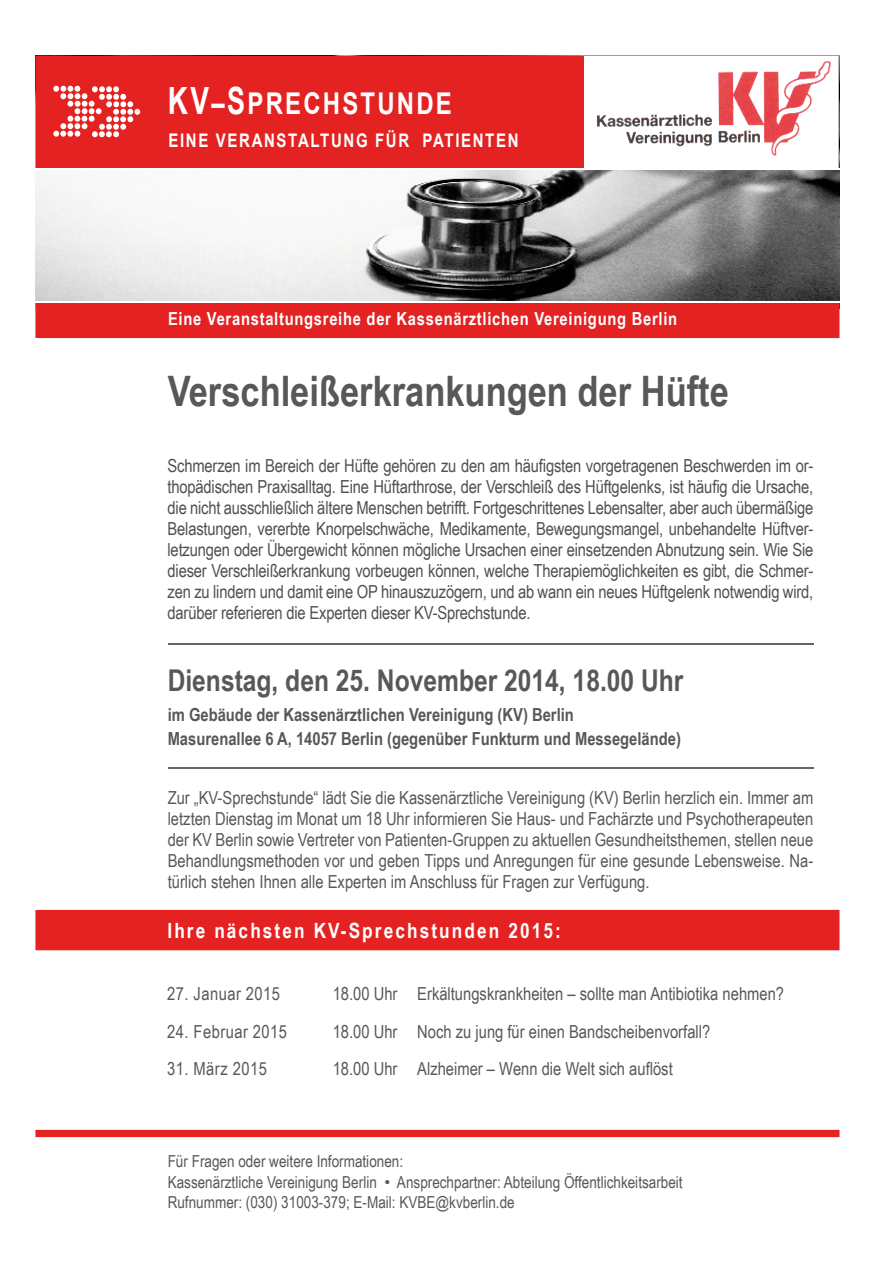
<style>
.page{position:relative;width:893px;height:1263px;background:#fff}
.page>*{position:absolute;margin:0;border:0;box-sizing:border-box;transform-origin:0 0}
.t1{font:700 42px "Arial Narrow";color:#58585a}
.t2{font:700 30px "Arial Narrow";color:#58585a}
.t3{font:700 30px "Arial";letter-spacing:.09em;color:#fff;scale:.8 1}
.t4{font:700 21px "Arial Narrow";letter-spacing:.1em;color:#fff}
.t5{font:700 18.75px "Arial";letter-spacing:.11em;color:#fff;scale:.8 1}
.t6{font:18px/21px "Arial Narrow";letter-spacing:-.01em;color:#505053;text-align:justify}
.t7{font:18px/21px "Arial Narrow";color:#58585a;text-align:justify}
.t8{font:700 18px/24px "Arial Narrow";color:#58585a}
.t9{font:700 18px "Arial Narrow";letter-spacing:.04em;color:#fff}
.t10{font:18px "Arial Narrow";letter-spacing:.025em;color:#58585a}
.t11{font:16.5px/20.2px "Arial Narrow";color:#58585a}
.s1{font-size:37.5px}
.s2{font-family:"Arial"}
</style>
<div class="page">
<img style="left:36px;top:170px;width:803px;height:131px">
<svg style="left:583px;top:56px;width:256px;height:112px"></svg>
<div style="left:35px;top:910px;width:804px;height:40px;background:#e42222"></div>
<div style="left:35px;top:1130px;width:804px;height:7px;background:#e42222"></div>
<div style="left:35px;top:56px;width:548px;height:112px;background:#e42222"></div>
<div style="left:35px;top:303px;width:804px;height:35px;background:#e42222"></div>
<svg style="left:53px;top:86px;width:87px;height:51px"></svg>
<hr style="left:168px;top:643px;width:645px;height:2px;background:#646567">
<hr style="left:168px;top:768px;width:645px;height:1px;background:#646567">
<h2 class="t3" style="left:168px;top:86px;width:356px"><span class="s1">KV</span>–<span class="s1">S</span>PRECHSTUNDE</h2>
<p class="t5" style="left:168px;top:130px;width:439px">EINE VERANSTALTUNG FÜR PATIENTEN</p>
<p class="t9" style="left:168px;top:312px;width:510px">Eine Veranstaltungsreihe der Kassenärztlichen Vereinigung Berlin</p>
<h1 class="t1" style="left:168px;top:376px;width:562px">Verschleißerkrankungen der Hüfte</h1>
<p class="t6" style="left:167px;top:457px;width:647px">Schmerzen im Bereich der Hüfte gehören zu den am häufigsten vorgetragenen Beschwerden im or&shy;thopädischen Praxisalltag. Eine Hüftarthrose, der Verschleiß des Hüftgelenks, ist häufig die Ursache, die nicht ausschließlich ältere Menschen betrifft. Fortgeschrittenes Lebensalter, aber auch übermäßige Belastungen, vererbte Knorpelschwäche, Medikamente, Bewegungsmangel, unbehandelte Hüftver&shy;letzungen oder Übergewicht können mögliche Ursachen einer einsetzenden Abnutzung sein. Wie Sie dieser Verschleißerkrankung vorbeugen können, welche Therapiemöglichkeiten es gibt, die Schmer&shy;zen zu lindern und damit eine OP hinauszuzögern, und ab wann ein neues Hüftgelenk notwendig wird, darüber referieren die Experten dieser KV-Sprechstunde.</p>
<h2 class="t2" style="left:168px;top:669px;width:517px">Dienstag, den 25. November 2014, 18.00 Uhr</h2>
<p class="t8" style="left:168px;top:704px;width:514px">im Gebäude der Kassenärztlichen Vereinigung (KV) Berlin<br>Masurenallee 6 A, 14057 Berlin (gegenüber Funkturm und Messegelände)</p>
<p class="t7" style="left:168px;top:789px;width:647px">Zur „KV-Sprechstunde“ lädt Sie die Kassenärztliche Vereinigung (KV) Berlin herzlich ein. Immer am letzten Dienstag im Monat um 18 Uhr informieren Sie Haus- und Fachärzte und Psychotherapeuten der KV Berlin sowie Vertreter von Patienten-Gruppen zu aktuellen Gesundheitsthemen, stellen neue Behandlungsmethoden vor und geben Tipps und Anregungen für eine gesunde Lebensweise. Na&shy;türlich stehen Ihnen alle Experten im Anschluss für Fragen zur Verfügung.</p>
<p class="t4" style="left:167px;top:922px;width:395px">Ihre nächsten KV-Sprechstunden 2015:</p>
<p class="t10" style="left:167px;top:987px;width:114px">27. Januar 2015</p>
<p class="t7" style="left:333px;top:985px;width:453px">18.00 Uhr Erkältungskrankheiten – sollte man Antibiotika nehmen?</p>
<p class="t10" style="left:167px;top:1025px;width:121px">24. Februar 2015</p>
<p class="t7" style="left:333px;top:1023px;width:379px">18.00 Uhr Noch zu jung für einen Bandscheibenvorfall?</p>
<p class="t10" style="left:167px;top:1062px;width:101px">31. März 2015</p>
<p class="t7" style="left:333px;top:1060px;width:341px">18.00 Uhr Alzheimer – Wenn die Welt sich auflöst</p>
<p class="t11" style="left:168px;top:1153px;width:516px">Für Fragen oder weitere Informationen:<br>Kassenärztliche Vereinigung Berlin <span class="s2">•</span> Ansprechpartner: Abteilung Öffentlichkeitsarbeit<br>Rufnummer: (030) 31003-379; E-Mail: KVBE@kvberlin.de</p>
</div>
